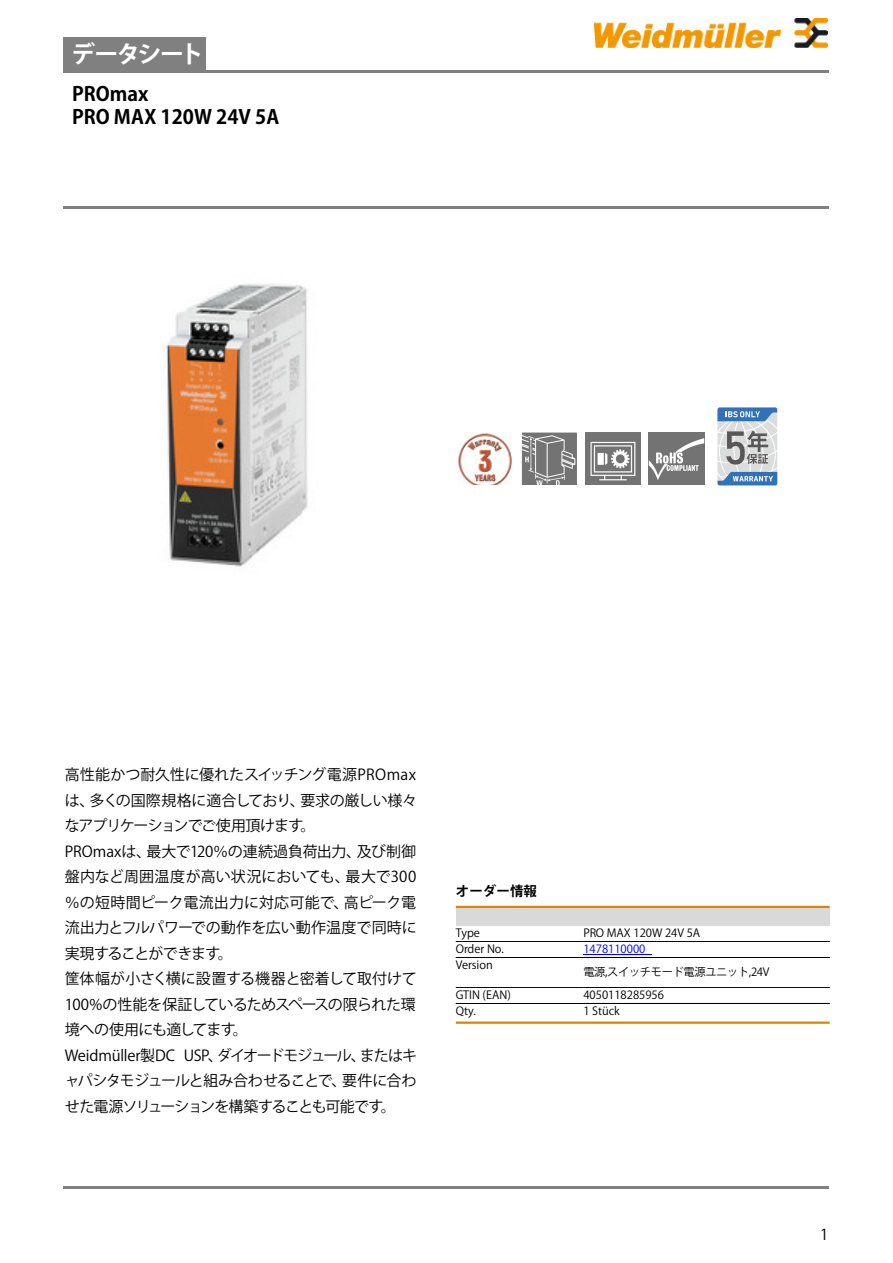
<style>
.page{position:relative;width:893px;height:1263px;background:#fff}
.page>*{position:absolute;margin:0;border:0;box-sizing:border-box;transform-origin:0 0}
.t1{font:700 24px "Koz Go Pr 6 N";letter-spacing:-.085em;color:#fff}
.t2{font:700 19.5px/22.5px "Koz Go Pr 6 N";color:#000}
.t3{font:15px/25.5px "Koz Go Pr 6 N";letter-spacing:-.025em;color:#000}
.t4{font:700 13.5px "Koz Go Pr 6 N";letter-spacing:.005em;color:#000}
.t5{font:11.25px "Koz Go Pr 6 N";color:#000}
.t6{font:11.25px "Koz Go Pr 6 N";letter-spacing:-.03em;color:#000}
.t7{font:11.25px "Koz Go Pr 6 N";color:#00f}
</style>
<div class="page">
<hr style="left:64px;top:70px;width:765px;height:2px;background:#808080">
<img style="left:594px;top:18px;width:233px;height:30px">
<hr style="left:64px;top:1186px;width:765px;height:3px;background:#808080">
<img style="left:162px;top:284px;width:146px;height:283px">
<img style="left:458px;top:433px;width:54px;height:52px">
<img style="left:521px;top:433px;width:56px;height:52px">
<img style="left:585px;top:433px;width:55px;height:52px">
<img style="left:649px;top:433px;width:55px;height:52px">
<hr style="left:456px;top:906px;width:374px;height:2px;background:#e18200">
<div style="left:456px;top:908px;width:374px;height:17px;background:#d9d9d9"></div>
<hr style="left:456px;top:941px;width:127px;height:1px;background:#000">
<hr style="left:583px;top:941px;width:247px;height:1px;background:#000">
<hr style="left:583px;top:954px;width:69px;height:1px;background:#00f">
<hr style="left:456px;top:957px;width:127px;height:1px;background:#000">
<hr style="left:583px;top:957px;width:247px;height:1px;background:#000">
<hr style="left:456px;top:987px;width:127px;height:1px;background:#000">
<hr style="left:583px;top:987px;width:247px;height:1px;background:#000">
<hr style="left:456px;top:1003px;width:127px;height:1px;background:#000">
<hr style="left:583px;top:1003px;width:247px;height:1px;background:#000">
<hr style="left:456px;top:1021px;width:374px;height:3px;background:#e18200">
<hr style="left:64px;top:206px;width:765px;height:2px;background:#808080">
<div style="left:64px;top:38px;width:142px;height:32px;background:#808080"></div>
<svg style="left:717px;top:407px;width:60px;height:78px;background:#a1b2c5"></svg>
<h1 class="t1" style="left:71px;top:40px;width:134px">データシート</h1>
<h2 class="t2" style="left:72px;top:83px;width:208px">PROmax<br>PRO MAX 120W 24V 5A</h2>
<p class="t3" style="left:65px;top:762px;width:354px">高性能かつ耐久性に優れたスイッチング電源PROmaxは、多くの国際規格に適合しており、要求の厳しい様々なアプリケーションでご使用頂けます。<br>PROmaxは、最大で120％の連続過負荷出力、及び制御盤内など周囲温度が高い状況においても、最大で300％の短時間ピーク電流出力に対応可能で、高ピーク電流出力とフルパワーでの動作を広い動作温度で同時に実現することができます。<br>筐体幅が小さく横に設置する機器と密着して取付けて<br>100%の性能を保証しているためスペースの限られた環境への使用にも適してます。<br>Weidmüller製DC USP、ダイオードモジュール、またはキャパシタモジュールと組み合わせることで、要件に合わせた電源ソリューションを構築することも可能です。</p>
<p class="t4" style="left:456px;top:884px;width:83px">オーダー情報</p>
<p class="t5" style="left:456px;top:926px;width:26px">Type</p>
<p class="t5" style="left:583px;top:926px;width:118px">PRO MAX 120W 24V 5A</p>
<p class="t5" style="left:456px;top:943px;width:50px">Order No.</p>
<p class="t7" style="left:583px;top:943px;width:63px">1478110000</p>
<p class="t5" style="left:456px;top:959px;width:38px">Version</p>
<p class="t5" style="left:456px;top:989px;width:57px">GTIN (EAN)</p>
<p class="t5" style="left:583px;top:989px;width:82px">4050118285956</p>
<p class="t5" style="left:456px;top:1005px;width:22px">Qty.</p>
<p class="t5" style="left:583px;top:1005px;width:38px">1 Stück</p>
<p class="t6" style="left:583px;top:965px;width:187px">電源,スイッチモード電源ユニット,24V</p>
<p class="t3" style="left:820px;top:1222px;width:10px">1</p>
</div>
